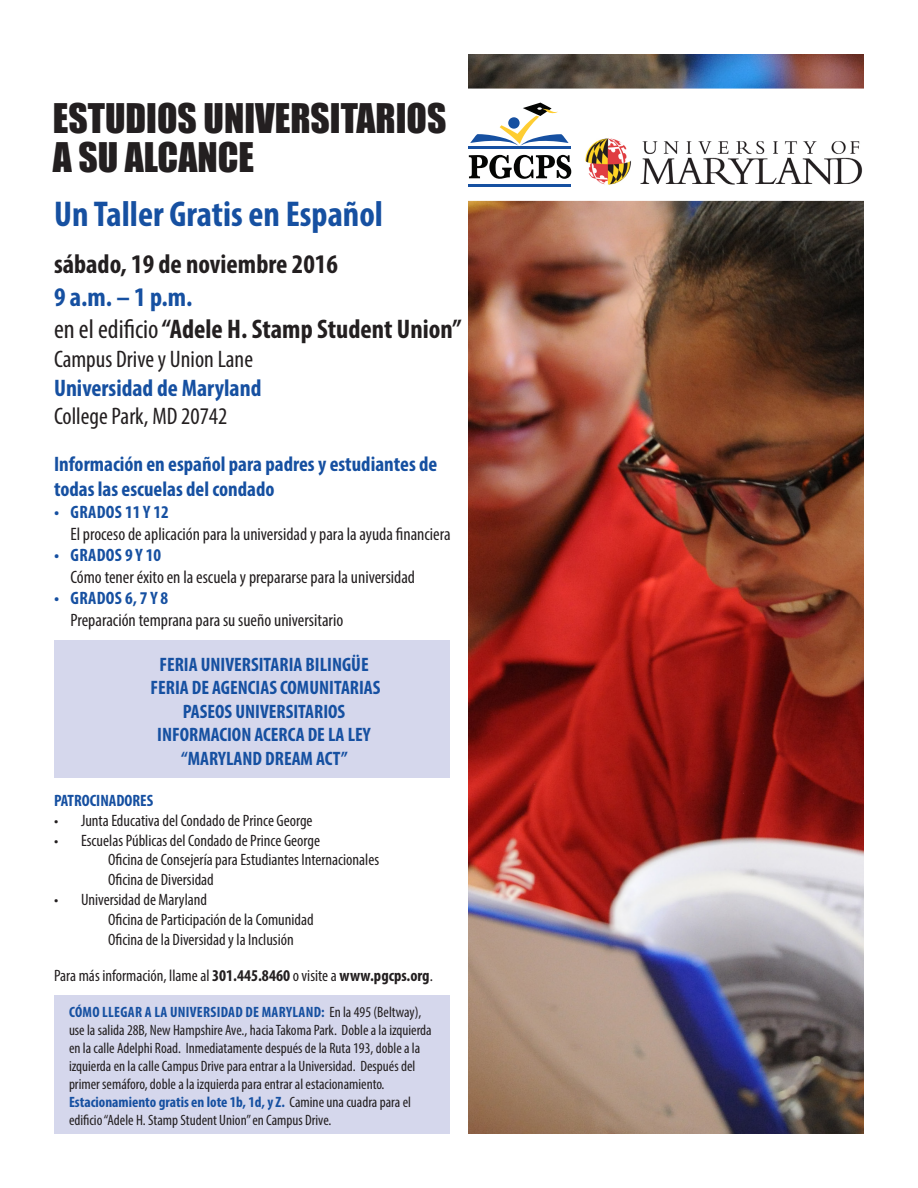
<style>
.page{position:relative;width:918px;height:1188px;background:#fff}
.page>*{position:absolute;margin:0;border:0;box-sizing:border-box;transform-origin:0 0}
.t1{font:37.5px "Impact";color:#231f20}
.t2{font:700 condensed 36px "Myriad Pro";color:#1650a1}
.t3{font:700 condensed 27px "Myriad Pro";color:#231f20}
.t4{font:700 condensed 27px "Myriad Pro";color:#1650a1}
.t5{font:condensed 24px "Myriad Pro";color:#231f20}
.t6{font:700 condensed 24px "Myriad Pro";color:#1650a1}
.t7{font:700 condensed 21px/25.2px "Myriad Pro";color:#1650a1}
.t8{font:700 condensed 19.5px "Myriad Pro";color:#1650a1}
.t9{font:condensed 18px "Myriad Pro";color:#231f20}
.t10{font:700 condensed 18px "Myriad Pro";letter-spacing:.02em;color:#1650a1}
.t11{font:condensed 16.5px "Myriad Pro";color:#231f20}
.t12{font:700 condensed 16.5px "Myriad Pro";color:#1650a1}
.t13{font:condensed 15px "Myriad Pro";color:#231f20}
.t14{font:700 condensed 15px "Myriad Pro";letter-spacing:.005em;color:#1650a1}
.s1{font-weight:400}
.s2{font-weight:700}
.s3{font-weight:400;color:#231f20}
</style>
<div class="page">
<img style="left:468px;top:54px;width:396px;height:1080px">
<div style="left:54px;top:996px;width:396px;height:138px;background:#d5d7ec"></div>
<div style="left:54px;top:640px;width:396px;height:138px;background:#d5d7ec"></div>
<div style="left:53px;top:89px;width:821px;height:112px;background:#fff"></div>
<img style="left:585px;top:138px;width:278px;height:47px">
<svg style="left:470px;top:103px;width:99px;height:43px"></svg>
<div style="left:508px;top:117px;width:12px;height:12px;background:#1650a1;border-radius:50%"></div>
<svg style="left:469px;top:155px;width:102px;height:24px"></svg>
<hr style="left:468px;top:147px;width:103px;height:2px;background:#1650a1">
<hr style="left:468px;top:184px;width:103px;height:2px;background:#1650a1">
<p class="t1" style="left:53px;top:89px;width:395px">ESTUDIOS UNIVERSITARIOS</p>
<p class="t1" style="left:53px;top:128px;width:203px">A SU ALCANCE</p>
<p class="t2" style="left:54px;top:192px;width:330px">Un Taller Gratis en Español</p>
<p class="t3" style="left:54px;top:247px;width:285px">sábado, 19 de noviembre 2016</p>
<p class="t4" style="left:54px;top:280px;width:140px">9 a.m. – 1 p.m.</p>
<p class="t3" style="left:54px;top:312px;width:409px"><span class="s1">en el edificio</span> “Adele H. Stamp Student Union”</p>
<p class="t5" style="left:54px;top:344px;width:201px">Campus Drive y Union Lane</p>
<p class="t6" style="left:54px;top:373px;width:209px">Universidad de Maryland</p>
<p class="t5" style="left:54px;top:402px;width:175px">College Park, MD 20742</p>
<p class="t7" style="left:54px;top:451px;width:385px">Información en español para padres y estudiantes de todas las escuelas del condado</p>
<p class="t10" style="left:54px;top:501px;width:116px">• GRADOS 11 Y 12</p>
<p class="t9" style="left:71px;top:523px;width:382px">El proceso de aplicación para la universidad y para la ayuda financiera</p>
<p class="t10" style="left:54px;top:544px;width:109px">• GRADOS 9 Y 10</p>
<p class="t9" style="left:71px;top:566px;width:346px">Cómo tener éxito en la escuela y prepararse para la universidad</p>
<p class="t10" style="left:54px;top:587px;width:116px">• GRADOS 6, 7 Y 8</p>
<p class="t9" style="left:71px;top:609px;width:274px">Preparación temprana para su sueño universitario</p>
<p class="t8" style="left:159px;top:652px;width:211px">FERIA UNIVERSITARIA BILINGÜE</p>
<p class="t8" style="left:151px;top:676px;width:231px">FERIA DE AGENCIAS COMUNITARIAS</p>
<p class="t8" style="left:183px;top:699px;width:164px">PASEOS UNIVERSITARIOS</p>
<p class="t8" style="left:157px;top:723px;width:215px">INFORMACION ACERCA DE LA LEY</p>
<p class="t8" style="left:181px;top:746px;width:168px">“MARYLAND DREAM ACT”</p>
<p class="t12" style="left:54px;top:790px;width:101px">PATROCINADORES</p>
<p class="t11" style="left:54px;top:810px;width:260px">• Junta Educativa del Condado de Prince George</p>
<p class="t11" style="left:54px;top:830px;width:268px">• Escuelas Públicas del Condado de Prince George</p>
<p class="t11" style="left:108px;top:850px;width:273px">Oficina de Consejería para Estudiantes Internacionales</p>
<p class="t11" style="left:108px;top:870px;width:107px">Oficina de Diversidad</p>
<p class="t11" style="left:54px;top:890px;width:155px">• Universidad de Maryland</p>
<p class="t11" style="left:108px;top:909px;width:207px">Oficina de Participación de la Comunidad</p>
<p class="t11" style="left:108px;top:929px;width:187px">Oficina de la Diversidad y la Inclusión</p>
<p class="t11" style="left:54px;top:966px;width:380px">Para más información, llame al <span class="s2">301.445.8460</span> o visite a <span class="s2">www.pgcps.org</span>.</p>
<p class="t14" style="left:69px;top:1003px;width:354px">CÓMO LLEGAR A LA UNIVERSIDAD DE MARYLAND: <span class="s3">En la 495 (Beltway),</span></p>
<p class="t13" style="left:69px;top:1021px;width:364px">use la salida 28B, New Hampshire Ave., hacia Takoma Park. Doble a la izquierda</p>
<p class="t13" style="left:69px;top:1039px;width:353px">en la calle Adelphi Road. Inmediatamente después de la Ruta 193, doble a la</p>
<p class="t13" style="left:69px;top:1057px;width:348px">izquierda en la calle Campus Drive para entrar a la Universidad. Después del</p>
<p class="t13" style="left:69px;top:1075px;width:317px">primer semáforo, doble a la izquierda para entrar al estacionamiento.</p>
<p class="t14" style="left:69px;top:1093px;width:344px">Estacionamiento gratis en lote 1b, 1d, y Z. <span class="s3">Camine una cuadra para el</span></p>
<p class="t13" style="left:69px;top:1111px;width:264px">edificio “Adele H. Stamp Student Union” en Campus Drive.</p>
</div>
